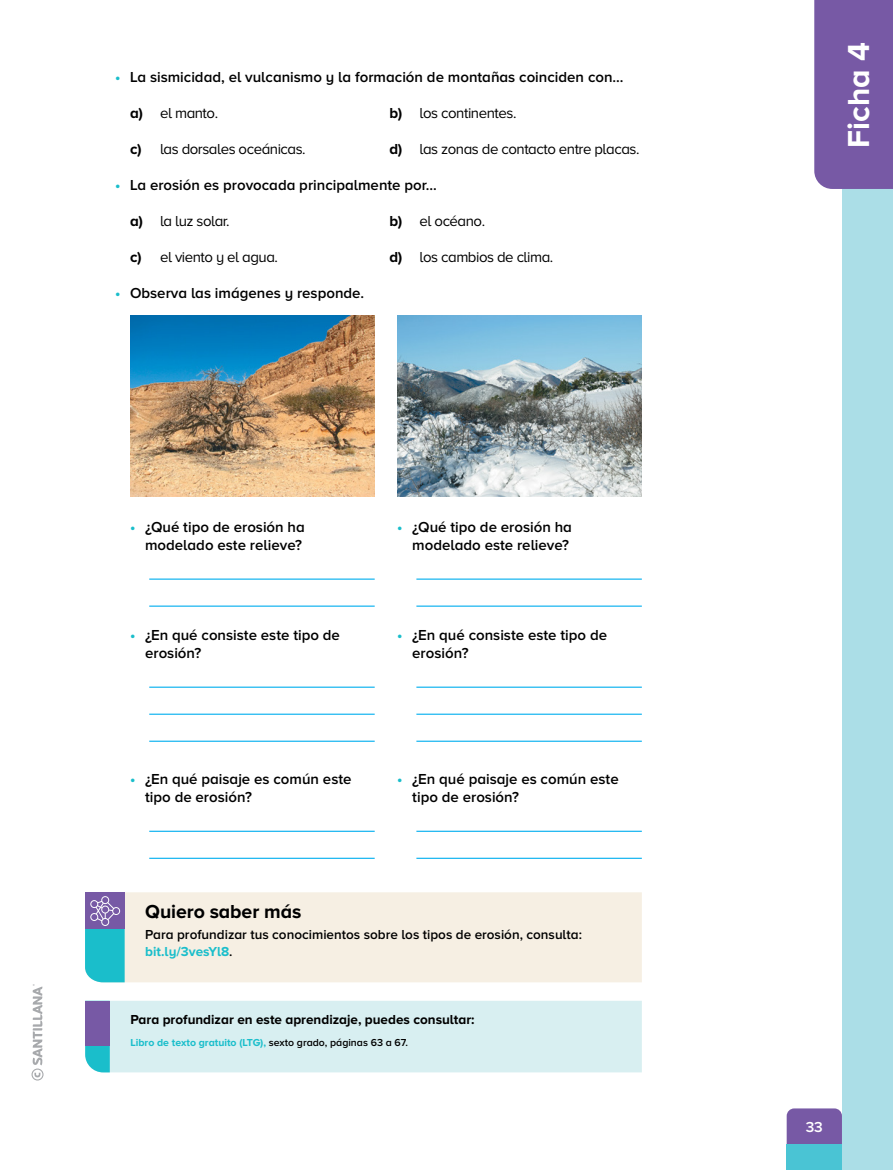
<style>
.page{position:relative;width:893px;height:1170px;background:#fff}
.page>*{position:absolute;margin:0;border:0;box-sizing:border-box;transform-origin:0 0}
.t1{font:700 31.5px "Proxima Nova A";color:#fff}
.t2{font:700 19.5px "Proxima Nova A";letter-spacing:-.005em;color:#000}
.t3{font:600 15px/18px "Proxima Nova A";color:#000}
.t4{font:15px "Proxima Nova A";letter-spacing:-.03em;color:#000}
.t5{font:600 15px "Proxima Nova A";color:#fff}
.t6{font:600 13.5px/16.5px "Proxima Nova A";color:#000}
.t7{font:700 13.5px "Proxima Nova A";color:#000}
.t8{font:700 10.5px "Proxima Nova A";color:#1abecb}
.s1{font-weight:700;color:#1abecb}
.s2{font-weight:700}
.s3{font-weight:600;color:#000}
</style>
<div class="page">
<div style="left:842px;top:0;width:51px;height:1169px;background:#abdee7"></div>
<div style="left:787px;top:1108px;width:55px;height:36px;background:#7759a5"></div>
<div style="left:787px;top:1144px;width:55px;height:25px;background:#4ac4d4"></div>
<div style="left:814px;top:0;width:79px;height:189px;background:#7759a5"></div>
<hr style="left:149px;top:578px;width:226px;height:1px;background:#00aeef">
<hr style="left:149px;top:605px;width:226px;height:1px;background:#00aeef">
<hr style="left:149px;top:686px;width:226px;height:1px;background:#00aeef">
<hr style="left:149px;top:713px;width:226px;height:1px;background:#00aeef">
<hr style="left:149px;top:740px;width:226px;height:1px;background:#00aeef">
<hr style="left:149px;top:830px;width:226px;height:1px;background:#00aeef">
<hr style="left:149px;top:857px;width:226px;height:1px;background:#00aeef">
<hr style="left:416px;top:578px;width:226px;height:1px;background:#00aeef">
<hr style="left:416px;top:605px;width:226px;height:1px;background:#00aeef">
<hr style="left:416px;top:686px;width:226px;height:1px;background:#00aeef">
<hr style="left:416px;top:713px;width:226px;height:1px;background:#00aeef">
<hr style="left:416px;top:740px;width:226px;height:1px;background:#00aeef">
<hr style="left:416px;top:830px;width:226px;height:1px;background:#00aeef">
<hr style="left:416px;top:857px;width:226px;height:1px;background:#00aeef">
<div style="left:125px;top:892px;width:517px;height:90px;background:#f6efe3"></div>
<svg style="left:85px;top:892px;width:40px;height:90px;background:#4b9ec0"></svg>
<div style="left:85px;top:1001px;width:557px;height:71px;background:#d8eff1"></div>
<div style="left:85px;top:1000px;width:25px;height:45px;background:#7759a5"></div>
<img style="left:130px;top:316px;width:245px;height:180px">
<img style="left:397px;top:316px;width:245px;height:180px">
<svg style="left:32px;top:984px;width:12px;height:96px"></svg>
<p class="t3" style="left:115px;top:68px;width:510px"><span class="s1">•</span> La sismicidad, el vulcanismo y la formación de montañas coinciden con…</p>
<p class="t4" style="left:130px;top:104px;width:90px"><span class="s2">a)</span> el manto.</p>
<p class="t4" style="left:390px;top:104px;width:128px"><span class="s2">b)</span> los continentes.</p>
<p class="t4" style="left:130px;top:140px;width:177px"><span class="s2">c)</span> las dorsales oceánicas.</p>
<p class="t4" style="left:390px;top:140px;width:251px"><span class="s2">d)</span> las zonas de contacto entre placas.</p>
<p class="t3" style="left:115px;top:176px;width:323px"><span class="s1">•</span> La erosión es provocada principalmente por…</p>
<p class="t4" style="left:130px;top:212px;width:101px"><span class="s2">a)</span> la luz solar.</p>
<p class="t4" style="left:390px;top:212px;width:97px"><span class="s2">b)</span> el océano.</p>
<p class="t4" style="left:130px;top:248px;width:149px"><span class="s2">c)</span> el viento y el agua.</p>
<p class="t4" style="left:390px;top:248px;width:165px"><span class="s2">d)</span> los cambios de clima.</p>
<p class="t3" style="left:115px;top:284px;width:251px"><span class="s1">•</span> Observa las imágenes y responde.</p>
<p class="t3" style="left:130px;top:518px;width:176px;text-align:right"><span class="s1">•</span> ¿Qué tipo de erosión ha modelado este relieve?</p>
<p class="t3" style="left:397px;top:518px;width:176px;text-align:right"><span class="s1">•</span> ¿Qué tipo de erosión ha modelado este relieve?</p>
<p class="t3" style="left:145px;top:626px;width:196px;text-indent:-15px"><span class="s1">•</span> ¿En qué consiste este tipo de erosión?</p>
<p class="t3" style="left:412px;top:626px;width:196px;text-indent:-15px"><span class="s1">•</span> ¿En qué consiste este tipo de erosión?</p>
<p class="t3" style="left:145px;top:770px;width:208px;text-indent:-15px"><span class="s1">•</span> ¿En qué paisaje es común este tipo de erosión?</p>
<p class="t3" style="left:412px;top:770px;width:208px;text-indent:-15px"><span class="s1">•</span> ¿En qué paisaje es común este tipo de erosión?</p>
<h2 class="t2" style="left:145px;top:900px;width:158px">Quiero saber más</h2>
<p class="t6" style="left:145px;top:925px;width:438px">Para profundizar tus conocimientos sobre los tipos de erosión, consulta: <span class="s1">bit.ly/3vesYl8</span>.</p>
<p class="t7" style="left:130px;top:1011px;width:346px">Para profundizar en este aprendizaje, puedes consultar:</p>
<p class="t8" style="left:130px;top:1036px;width:279px">Libro de texto gratuito (LTG), <span class="s3">sexto grado, páginas 63 a 67.</span></p>
<h1 class="t1" style="left:841px;top:148px;width:107px;rotate:-90deg">Ficha 4</h1>
<p class="t5" style="left:806px;top:1118px;width:19px">33</p>
</div>
